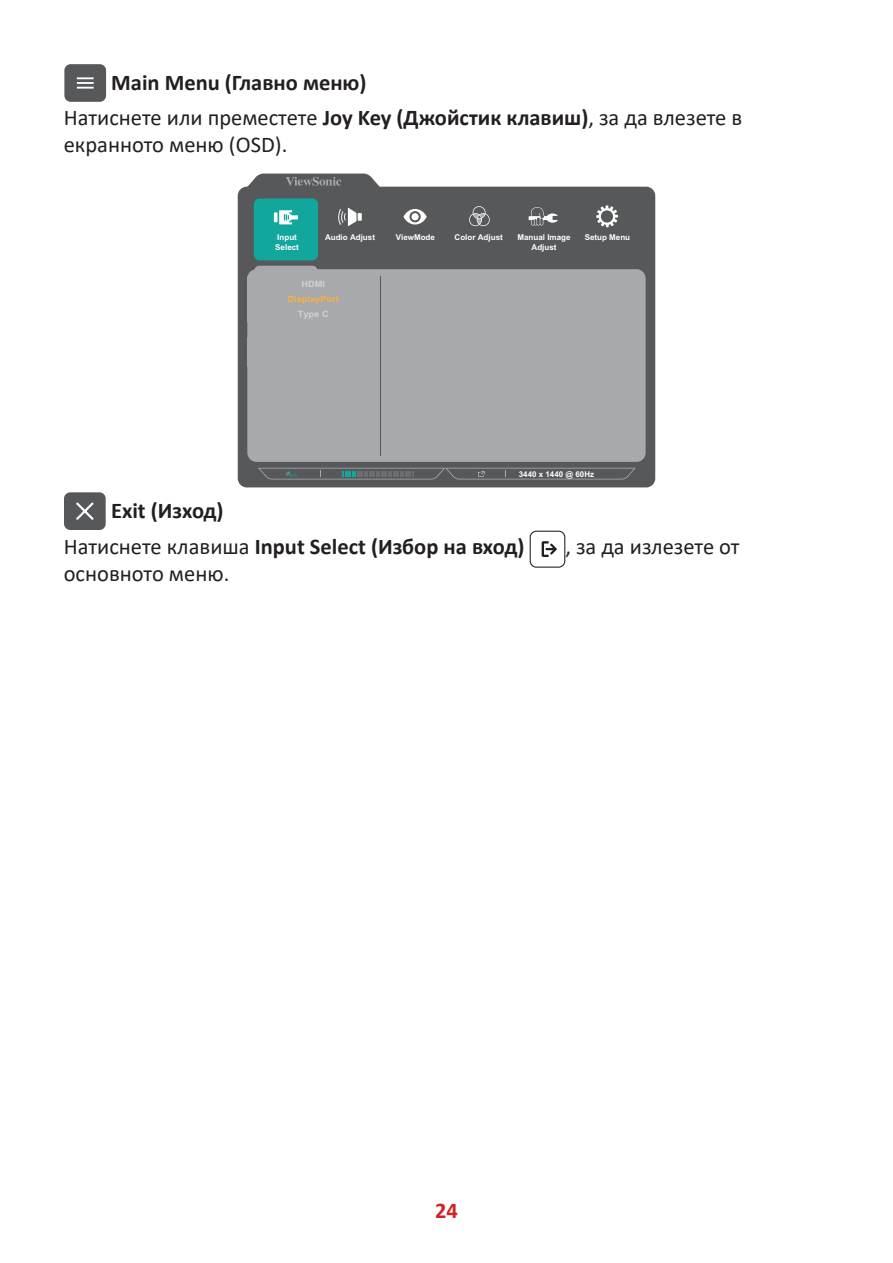
<style>
.page{position:relative;width:893px;height:1263px;background:#fff}
.page>*{position:absolute;margin:0;border:0;box-sizing:border-box;transform-origin:0 0}
.t1{font:700 22.5px/35.5px "Calibri";color:#231f20}
.t2{font:22.5px "Calibri";color:#231f20}
.t3{font:700 22.5px "Calibri";color:#d1232a}
.t4{font:700 8.7px "Arial";color:#fbb041;scale:1.06 1}
.t5{font:700 8.7px "Arial";color:#d1d2d4;scale:1.06 1}
.t6{font:700 8.1px/9.6px "Arial";color:#fff}
.t7{font:700 7.95px "Arial";color:#fff}
.s1{font-weight:400}
</style>
<div class="page">
<div style="left:64px;top:64px;width:42px;height:38px;background:#57585a;border-radius:6px"></div>
<svg style="left:77px;top:77px;width:17px;height:12px"></svg>
<div style="left:238px;top:187px;width:417px;height:300px;background:#57585a;border-radius:9px"></div>
<svg style="left:254px;top:266px;width:63px;height:3px"></svg>
<div style="left:247px;top:269px;width:399px;height:193px;background:#a8a9ad;border-radius:9px"></div>
<div style="left:254px;top:198px;width:64px;height:62px;background:#12a79d;border-radius:6px"></div>
<hr style="left:380px;top:276px;width:1px;height:179px;background:#57585a">
<svg style="left:258px;top:468px;width:378px;height:11px"></svg>
<svg style="left:243px;top:174px;width:141px;height:14px"></svg>
<svg style="left:596px;top:205px;width:22px;height:22px"></svg>
<svg style="left:404px;top:209px;width:23px;height:16px"></svg>
<div style="left:411px;top:213px;width:8px;height:7px;background:#fff;border-radius:50%"></div>
<svg style="left:529px;top:207px;width:28px;height:18px"></svg>
<svg style="left:274px;top:210px;width:24px;height:14px"></svg>
<svg style="left:338px;top:208px;width:24px;height:18px"></svg>
<svg style="left:469px;top:206px;width:21px;height:20px"></svg>
<div style="left:64px;top:492px;width:42px;height:38px;background:#57585a;border-radius:6px"></div>
<svg style="left:76px;top:502px;width:18px;height:18px"></svg>
<svg style="left:542px;top:541px;width:15px;height:16px"></svg>
<div style="left:530px;top:531px;width:35px;height:37px;border:1px solid #231f20;border-radius:6px"></div>
<p class="t1" style="left:64px;top:64px;width:680px;text-indent:47px">Main Menu (Главно меню)<br><span class="s1">Натиснете или преместете</span> Joy Key (Джойстик клавиш)<span class="s1">, за да влезете в</span></p>
<p class="t2" style="left:64px;top:129px;width:225px">екранното меню (OSD).</p>
<p class="t6" style="left:275px;top:232px;width:25px">Input<br>Select</p>
<p class="t6" style="left:325px;top:232px;width:51px">Audio Adjust</p>
<p class="t5" style="left:301px;top:278px;width:24px">HDMI</p>
<p class="t4" style="left:287px;top:293px;width:50px">DisplayPort</p>
<p class="t5" style="left:298px;top:308px;width:31px">Type C</p>
<p class="t6" style="left:396px;top:232px;width:41px">ViewMode</p>
<p class="t6" style="left:455px;top:232px;width:50px">Color Adjust</p>
<p class="t6" style="left:517px;top:232px;width:55px">Manual Image</p>
<p class="t6" style="left:585px;top:233px;width:47px">Setup Menu</p>
<p class="t6" style="left:531px;top:242px;width:26px">Adjust</p>
<p class="t7" style="left:519px;top:468px;width:77px">3440 x 1440 @ 60Hz</p>
<p class="t1" style="left:64px;top:492px;width:462px;line-height:36.2px;text-indent:47px">Exit (Изход)<br><span class="s1">Натиснете клавиша</span> Input Select (Избор на вход)</p>
<p class="t2" style="left:64px;top:558px;width:167px">основното меню.</p>
<p class="t2" style="left:565px;top:531px;width:176px">, за да излезете от</p>
<p class="t3" style="left:435px;top:1194px;width:24px">24</p>
</div>
